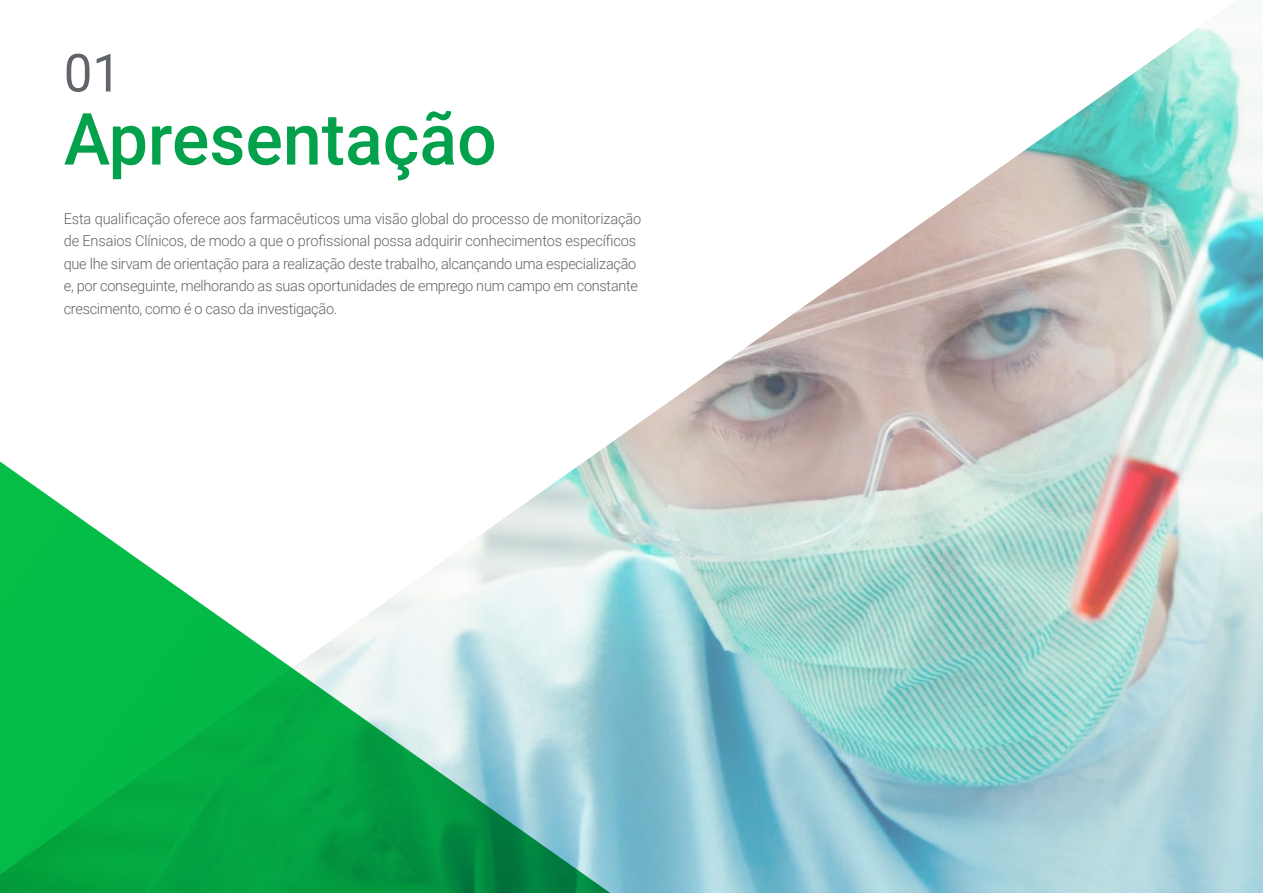
<style>
.page{position:relative;width:1263px;height:893px;background:#fff}
.page>*{position:absolute;margin:0;border:0;box-sizing:border-box;transform-origin:0 0}
.t1{font:500 72px "Roboto";color:#04a14d}
.t2{font:52.5px "Roboto";color:#61646a}
.t3{font:300 15px/22.5px "Roboto";letter-spacing:-.02em;color:#61646a}
</style>
<div class="page">
<img style="left:607px;top:0;width:656px;height:893px">
<svg style="left:0;top:446px;width:640px;height:447px"></svg>
<h2 class="t2" style="left:64px;top:36px;width:59px">01</h2>
<h1 class="t1" style="left:64px;top:89px;width:435px">Apresentação</h1>
<p class="t3" style="left:64px;top:207px;width:579px">Esta qualificação oferece aos farmacêuticos uma visão global do processo de monitorização de Ensaios Clínicos, de modo a que o profissional possa adquirir conhecimentos específicos que lhe sirvam de orientação para a realização deste trabalho, alcançando uma especialização e, por conseguinte, melhorando as suas oportunidades de emprego num campo em constante crescimento, como é o caso da investigação.</p>
</div>
